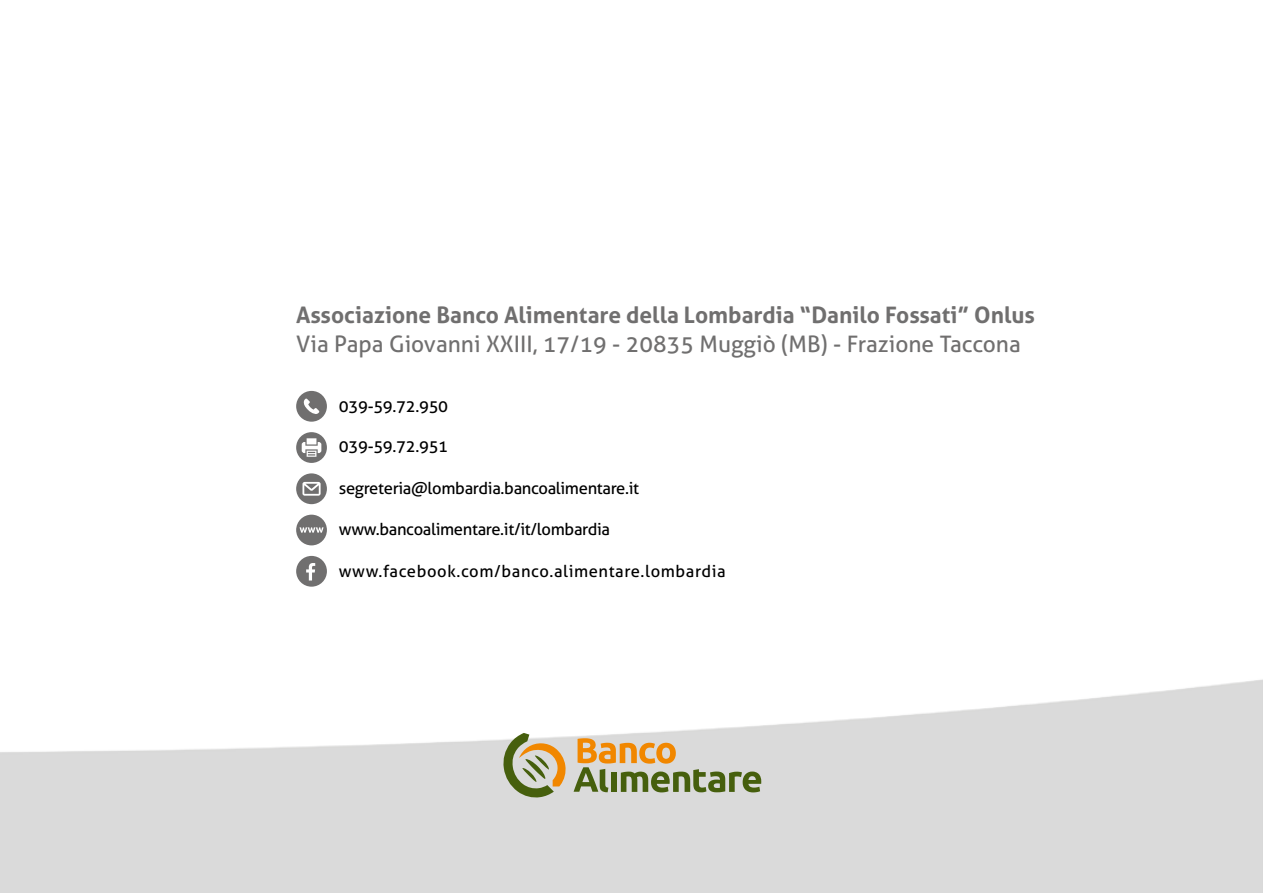
<style>
.page{position:relative;width:1263px;height:893px;background:#fff}
.page>*{position:absolute;margin:0;border:0;box-sizing:border-box;transform-origin:0 0}
.t1{font:700 22.8px "Aller";color:#706f6f}
.t2{font:22.8px "Aller";color:#706f6f}
.t3{font:16.5px "Aller";letter-spacing:-.02em;color:#000}
.t4{font:16.5px "Aller";letter-spacing:.035em;color:#000}
</style>
<div class="page">
<svg style="left:296px;top:515px;width:31px;height:30px"></svg>
<svg style="left:296px;top:556px;width:31px;height:31px"></svg>
<svg style="left:296px;top:432px;width:31px;height:31px"></svg>
<svg style="left:296px;top:391px;width:31px;height:31px"></svg>
<svg style="left:296px;top:473px;width:31px;height:31px"></svg>
<svg style="left:574px;top:738px;width:187px;height:54px;background:#bbb490"></svg>
<svg style="left:502px;top:733px;width:64px;height:65px;background:#b9b28c"></svg>
<h1 class="t1" style="left:296px;top:301px;width:740px">Associazione Banco Alimentare della Lombardia “Danilo Fossati” Onlus</h1>
<h1 class="t2" style="left:296px;top:330px;width:726px">Via Papa Giovanni XXIII, 17/19 - 20835 Muggiò (MB) - Frazione Taccona</h1>
<p class="t3" style="left:339px;top:396px;width:111px">039-59.72.950</p>
<p class="t3" style="left:339px;top:436px;width:111px">039-59.72.951</p>
<p class="t3" style="left:339px;top:478px;width:302px">segreteria@lombardia.bancoalimentare.it</p>
<p class="t3" style="left:339px;top:519px;width:273px">www.bancoalimentare.it/it/lombardia</p>
<p class="t4" style="left:339px;top:561px;width:388px">www.facebook.com/banco.alimentare.lombardia</p>
</div>
